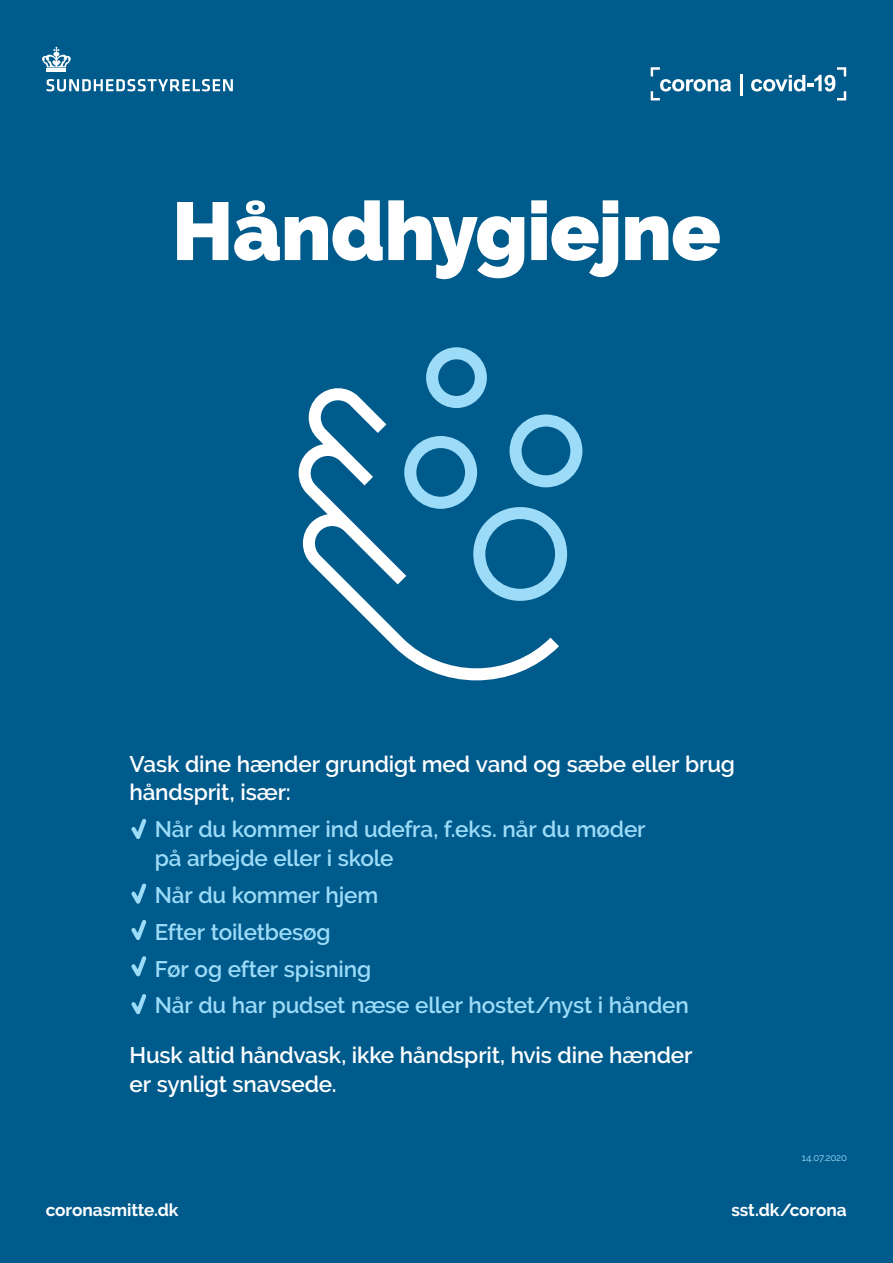
<style>
.page{position:relative;width:893px;height:1263px;background:#005b8d}
.page>*{position:absolute;margin:0;border:0;box-sizing:border-box;transform-origin:0 0}
.t1{font:900 81.75px "Raleway";letter-spacing:-.01em;color:#fff}
.t2{font:600 22.5px/37px "Raleway";letter-spacing:-.005em;color:#9cdcf8}
.t3{font:600 22.5px/28.5px "Raleway";letter-spacing:-.005em;color:#fff}
.t4{font:700 17.25px "Raleway";letter-spacing:-.005em;color:#fff}
.t5{font:9.75px "Raleway";letter-spacing:-.02em;color:#9cdcf8}
</style>
<div class="page">
<hr style="left:47px;top:68px;width:19px;height:4px;background:#fff">
<svg style="left:42px;top:47px;width:29px;height:20px"></svg>
<svg style="left:46px;top:79px;width:187px;height:12px"></svg>
<svg style="left:651px;top:67px;width:80px;height:33px"></svg>
<hr style="left:740px;top:75px;width:2px;height:21px;background:#fff">
<svg style="left:751px;top:67px;width:95px;height:33px"></svg>
<svg style="left:559px;top:417px;width:23px;height:163px"></svg>
<svg style="left:426px;top:347px;width:61px;height:38px"></svg>
<svg style="left:299px;top:385px;width:260px;height:295px"></svg>
<svg style="left:131px;top:819px;width:16px;height:20px"></svg>
<svg style="left:131px;top:883px;width:16px;height:94px"></svg>
<svg style="left:131px;top:994px;width:16px;height:21px"></svg>
<h1 class="t1" style="left:172px;top:184px;width:550px">Håndhygiejne</h1>
<h2 class="t3" style="left:129px;top:749px;width:607px">Vask dine hænder grundigt med vand og sæbe eller brug håndsprit, især:</h2>
<p class="t2" style="left:155px;top:815px;width:492px;line-height:28.5px">Når du kommer ind udefra, f.eks. når du møder på arbejde eller i skole</p>
<p class="t2" style="left:155px;top:876px;width:535px">Når du kommer hjem<br>Efter toiletbesøg<br>Før og efter spisning<br>Når du har pudset næse eller hostet/nyst i hånden</p>
<p class="t3" style="left:129px;top:1041px;width:565px">Husk altid håndvask, ikke håndsprit, hvis dine hænder er synligt snavsede.</p>
<p class="t5" style="left:802px;top:1152px;width:47px">14.07.2020</p>
<p class="t4" style="left:46px;top:1200px;width:134px">coronasmitte.dk</p>
<p class="t4" style="left:731px;top:1200px;width:117px">sst.dk/corona</p>
</div>
